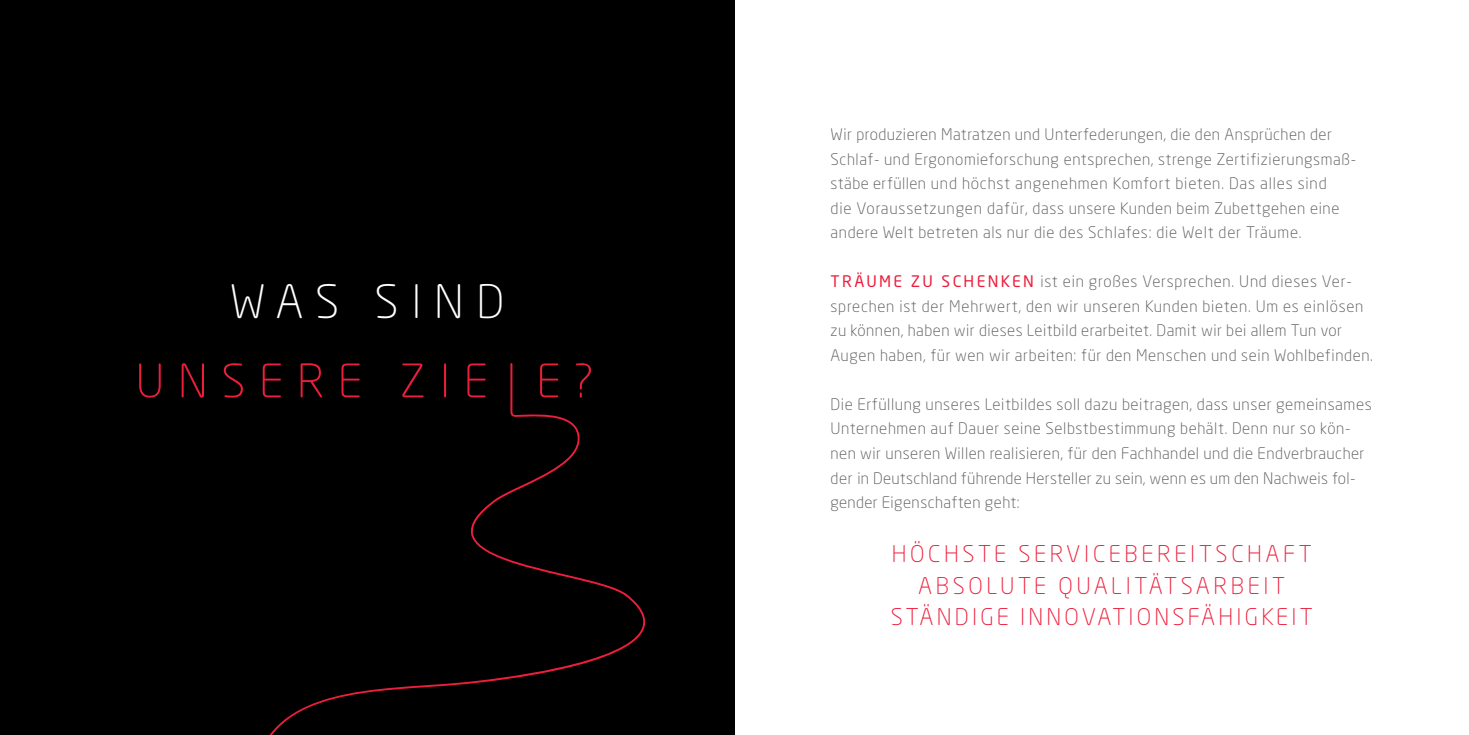
<style>
.page{position:relative;width:1469px;height:735px;background:#fff}
.page>*{position:absolute;margin:0;border:0;box-sizing:border-box;transform-origin:0 0}
.t1{font:300 45.5px "Neo Sans Pro";letter-spacing:.28em;color:#fff}
.t2{font:300 22.75px/31.5px "Neo Sans Pro";letter-spacing:.16em;color:#ed1e3c;text-align:center}
.t3{font:300 15.75px/24.5px "Neo Sans Pro";letter-spacing:.035em;color:#57585a}
.s1{font-weight:400;color:#ed1e3c}
</style>
<div class="page">
<div style="left:0;top:0;width:734px;height:734px;background:#000"></div>
<svg style="left:139px;top:363px;width:104px;height:34px"></svg>
<svg style="left:262px;top:363px;width:384px;height:371px"></svg>
<h1 class="t1" style="left:230px;top:274px;width:276px">WAS SIND</h1>
<p class="t3" style="left:830px;top:122px;width:527px">Wir produzieren Matratzen und Unterfederungen, die den Ansprüchen der Schlaf- und Ergonomieforschung entsprechen, strenge Zertifizierungsmaß&shy;stäbe erfüllen und höchst angenehmen Komfort bieten. Das alles sind<br>die Voraussetzungen dafür, dass unsere Kunden beim Zubettgehen eine andere Welt betreten als nur die des Schlafes: die Welt der Träume.</p>
<p class="t3" style="left:830px;top:269px;width:544px"><span class="s1">TRÄUME ZU SCHENKEN</span> ist ein großes Versprechen. Und dieses Ver&shy;sprechen ist der Mehrwert, den wir unseren Kunden bieten. Um es einlösen zu können, haben wir dieses Leitbild erarbeitet. Damit wir bei allem Tun vor Augen haben, für wen wir arbeiten: für den Menschen und sein Wohlbefinden.</p>
<p class="t3" style="left:830px;top:391px;width:542px">Die Erfüllung unseres Leitbildes soll dazu beitragen, dass unser gemeinsames Unternehmen auf Dauer seine Selbstbestimmung behält. Denn nur so kön&shy;nen wir unseren Willen realisieren, für den Fachhandel und die Endverbraucher der in Deutschland führende Hersteller zu sein, wenn es um den Nachweis fol&shy;gender Eigenschaften geht:</p>
<h2 class="t2" style="left:890px;top:537px;width:423px">HÖCHSTE SERVICEBEREITSCHAFT<br>ABSOLUTE QUALITÄTSARBEIT<br>STÄNDIGE INNOVATIONSFÄHIGKEIT</h2>
</div>
